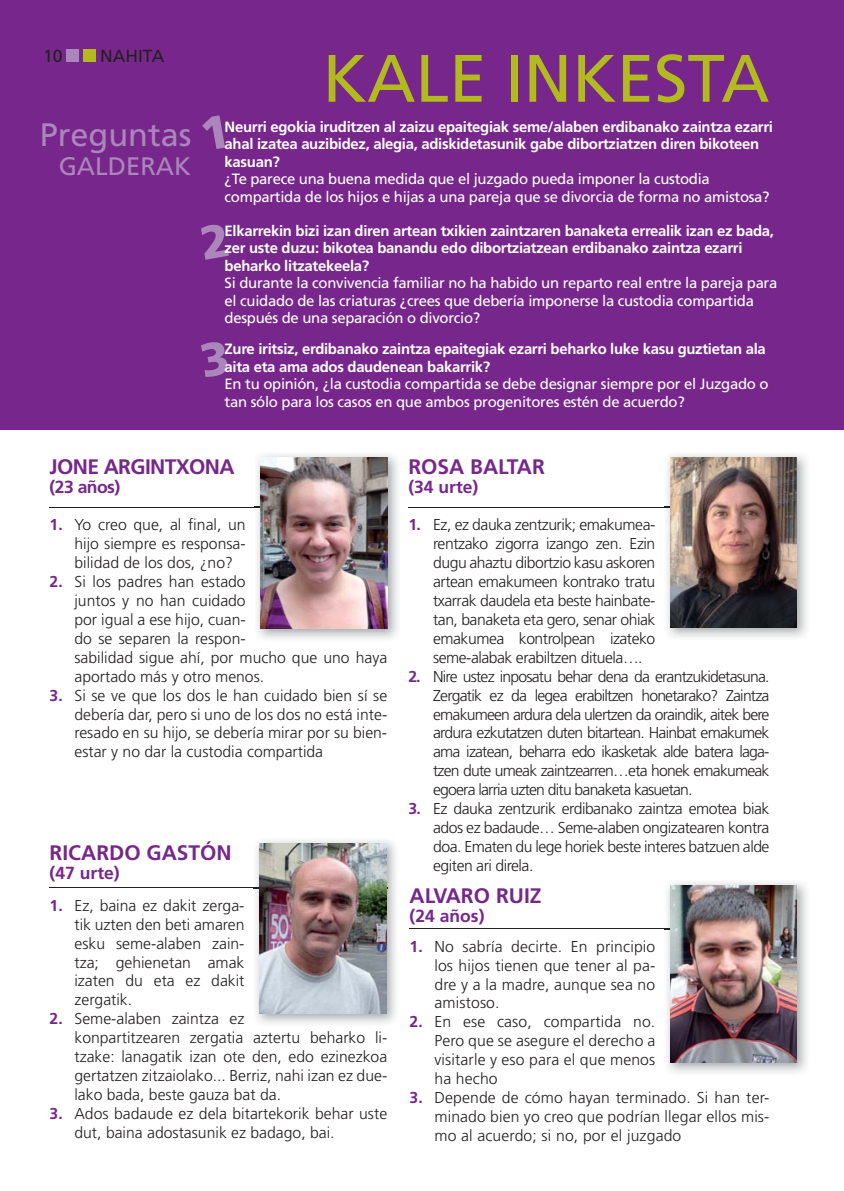
<style>
.page{position:relative;width:844px;height:1191px;background:#fff}
.page>*{position:absolute;margin:0;border:0;box-sizing:border-box;transform-origin:0 0}
.t1{font:67.02px "Frutiger";color:#b2bb1d}
.t2{font:32.55px "Frutiger";color:#ab86bb}
.t3{font:25.38px "Frutiger";color:#ab86bb}
.t4{font:700 21px "Frutiger";color:#77278b}
.t5{font:700 21px "Frutiger";letter-spacing:-.03em;color:#77278b}
.t6{font:700 17.5px "Frutiger";color:#77278b}
.t7{font:17.5px "Frutiger";color:#231f20}
.t8{font:300 15.75px/18.9px "Frutiger";color:#231f20;text-align:justify}
.t9{font:14.88px/17.5px "Frutiger";letter-spacing:-.02em;color:#fff}
.t10{font:700 14.88px/17.5px "Frutiger";letter-spacing:-.02em;color:#fff}
.s1{font-weight:700;color:#77278b}
</style>
<div class="page">
<img style="left:843px;top:197px;width:1px;height:233px">
<div style="left:0;top:0;width:843px;height:429px;background:#77278b"></div>
<div style="left:66px;top:50px;width:13px;height:12px;background:#ab86bb"></div>
<div style="left:83px;top:50px;width:13px;height:12px;background:#b2bb1d"></div>
<hr style="left:50px;top:507px;width:337px;height:1px;background:#231f20">
<img style="left:255px;top:454px;width:143px;height:185px">
<img style="left:260px;top:457px;width:127px;height:172px">
<hr style="left:409px;top:928px;width:338px;height:1px;background:#231f20">
<img style="left:664px;top:882px;width:143px;height:191px">
<img style="left:670px;top:885px;width:126px;height:177px">
<hr style="left:408px;top:507px;width:337px;height:1px;background:#231f20">
<img style="left:664px;top:454px;width:143px;height:184px">
<img style="left:670px;top:457px;width:126px;height:170px">
<hr style="left:50px;top:887px;width:337px;height:1px;background:#231f20">
<img style="left:253px;top:840px;width:143px;height:184px">
<img style="left:259px;top:843px;width:127px;height:170px">
<p class="t7" style="left:43px;top:49px;width:21px">10</p>
<p class="t7" style="left:100px;top:49px;width:66px">NAHITA</p>
<h2 class="t2" style="left:40px;top:121px;width:153px">Preguntas</h2>
<h3 class="t3" style="left:59px;top:156px;width:134px">GALDERAK</h3>
<h1 class="t1" style="left:322px;top:51px;width:448px">KALE INKESTA</h1>
<p class="t10" style="left:224px;top:119px;width:550px">Neurri egokia iruditzen al zaizu epaitegiak seme/alaben erdibanako zaintza ezarri ahal izatea auzibidez, alegia, adiskidetasunik gabe dibortziatzen diren bikoteen kasuan?</p>
<p class="t9" style="left:224px;top:172px;width:546px">¿Te parece una buena medida que el juzgado pueda imponer la custodia compartida de los hijos e hijas a una pareja que se divorcia de forma no amistosa?</p>
<p class="t10" style="left:224px;top:223px;width:550px">Elkarrekin bizi izan diren artean txikien zaintzaren banaketa errealik izan ez bada, zer uste duzu: bikotea banandu edo dibortziatzean erdibanako zaintza ezarri beharko litzatekeela?</p>
<p class="t9" style="left:224px;top:275px;width:554px">Si durante la convivencia familiar no ha habido un reparto real entre la pareja para el cuidado de las criaturas ¿crees que debería imponerse la custodia compartida después de una separación o divorcio?</p>
<p class="t10" style="left:224px;top:342px;width:542px">Zure iritsiz, erdibanako zaintza epaitegiak ezarri beharko luke kasu guztietan ala aita eta ama ados daudenean bakarrik?</p>
<p class="t9" style="left:224px;top:377px;width:545px">En tu opinión, ¿la custodia compartida se debe designar siempre por el Juzgado o tan sólo para los casos en que ambos progenitores estén de acuerdo?</p>
<h3 class="t5" style="left:50px;top:458px;width:186px">JONE ARGINTXONA</h3>
<p class="t6" style="left:50px;top:480px;width:72px">(23 años)</p>
<p class="t8" style="left:74px;top:517px;width:173px;text-indent:-25px"><span class="s1">1.</span> Yo creo que, al final, un hijo siempre es responsa&shy;bilidad de los dos, ¿no?</p>
<p class="t8" style="left:74px;top:573px;width:314px;text-align:left;text-indent:-25px"><span class="s1">2.</span> Si los padres han estado<br>juntos y no han cuidado<br>por igual a ese hijo, cuan-<br>do se separen la respon-<br>sabilidad sigue ahí, por mucho que uno haya aportado más y otro menos.</p>
<p class="t8" style="left:74px;top:687px;width:314px;text-indent:-25px"><span class="s1">3.</span> Si se ve que los dos le han cuidado bien sí se debería dar, pero si uno de los dos no está inte&shy;resado en su hijo, se debería mirar por su bien&shy;estar y no dar la custodia compartida</p>
<h3 class="t4" style="left:50px;top:844px;width:184px">RICARDO GASTÓN</h3>
<p class="t6" style="left:50px;top:866px;width:72px">(47 urte)</p>
<p class="t8" style="left:74px;top:897px;width:171px;text-indent:-25px"><span class="s1">1.</span> Ez, baina ez dakit zerga&shy;tik uzten den beti amaren esku seme-alaben zain&shy;tza; gehienetan amak izaten du eta ez dakit zergatik.</p>
<p class="t8" style="left:74px;top:1010px;width:314px;text-align:left;text-indent:-25px"><span class="s1">2.</span> Seme-alaben zaintza ez<br>konpartitzearen zergatia aztertu beharko li&shy;tzake: lanagatik izan ote den, edo ezinezkoa gertatzen zitzaiolako... Berriz, nahi izan ez due&shy;lako bada, beste gauza bat da.</p>
<p class="t8" style="left:74px;top:1105px;width:314px;text-indent:-25px"><span class="s1">3.</span> Ados badaude ez dela bitartekorik behar uste dut, baina adostasunik ez badago, bai.</p>
<h3 class="t4" style="left:408px;top:458px;width:138px">ROSA BALTAR</h3>
<p class="t6" style="left:408px;top:480px;width:72px">(34 urte)</p>
<p class="t8" style="left:433px;top:517px;width:223px;text-indent:-25px"><span class="s1">1.</span> Ez, ez dauka zentzurik; emakumea&shy;rentzako zigorra izango zen. Ezin dugu ahaztu dibortzio kasu askoren artean emakumeen kontrako tratu txarrak daudela eta beste hainbate&shy;tan, banaketa eta gero, senar ohiak emakumea kontrolpean izateko seme-alabak erabiltzen dituela….</p>
<p class="t8" style="left:433px;top:668px;width:338px;text-indent:-25px"><span class="s1">2.</span> Nire ustez inposatu behar dena da erantzukidetasuna.<br>Zergatik ez da legea erabiltzen honetarako? Zaintza emakumeen ardura dela ulertzen da oraindik, aitek bere ardura ezkutatzen duten bitartean. Hainbat emakumek ama izatean, beharra edo ikasketak alde batera laga&shy;tzen dute umeak zaintzearren…eta honek emakumeak egoera larria uzten ditu banaketa kasuetan.</p>
<p class="t8" style="left:433px;top:800px;width:338px;text-indent:-25px"><span class="s1">3.</span> Ez dauka zentzurik erdibanako zaintza emotea biak ados ez badaude… Seme-alaben ongizatearen kontra doa. Ematen du lege horiek beste interes batzuen alde egiten ari direla.</p>
<h3 class="t4" style="left:409px;top:887px;width:133px">ALVARO RUIZ</h3>
<p class="t6" style="left:409px;top:909px;width:76px">(24 años)</p>
<p class="t8" style="left:434px;top:938px;width:222px;text-indent:-25px"><span class="s1">1.</span> No sabría decirte. En principio los hijos tienen que tener al pa&shy;dre y a la madre, aunque sea no amistoso.</p>
<p class="t8" style="left:434px;top:1013px;width:222px;text-indent:-25px"><span class="s1">2.</span> En ese caso, compartida no.<br>Pero que se asegure el derecho a visitarle y eso para el que menos ha hecho</p>
<p class="t8" style="left:434px;top:1089px;width:336px;text-indent:-25px"><span class="s1">3.</span> Depende de cómo hayan terminado. Si han ter&shy;minado bien yo creo que podrían llegar ellos mis&shy;mo al acuerdo; si no, por el juzgado</p>
</div>
